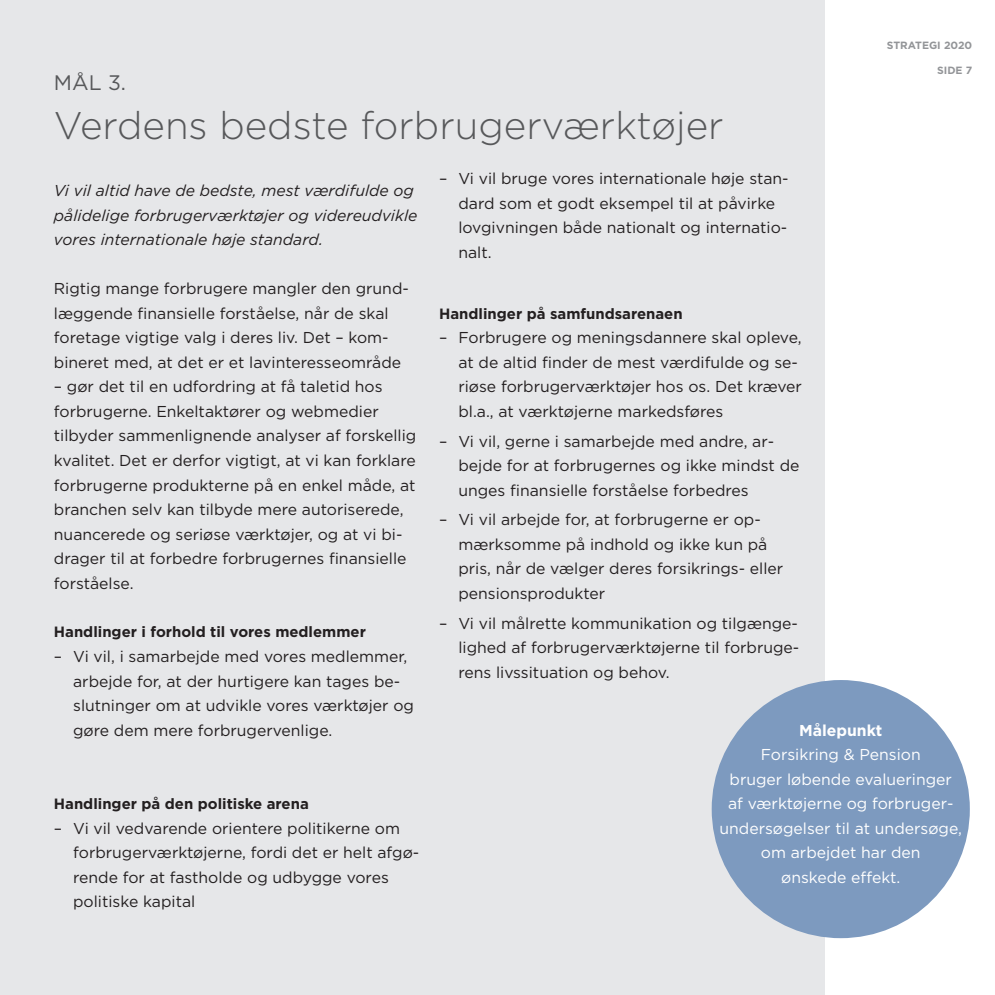
<style>
.page{position:relative;width:995px;height:995px;background:#fff}
.page>*{position:absolute;margin:0;border:0;box-sizing:border-box;transform-origin:0 0}
.t1{font:300 38.5px "Gotham";color:#57585a}
.t2{font:21px "Gotham";color:#57585a}
.t3{font:15.75px/24.5px "Gotham";color:#231f20}
.t4{font:15.75px/24.5px "Gotham";color:#fff;text-align:center}
.t5{font:italic 15.75px/24.5px "Gotham";color:#231f20}
.t6{font:700 15.75px "Gotham";color:#fff}
.t7{font:700 14.88px "Gotham";color:#231f20}
.t8{font:700 10.5px "Gotham";color:#939598}
</style>
<div class="page">
<div style="left:0;top:0;width:824px;height:994px;background:#e6e7e9"></div>
<div style="left:711px;top:680px;width:258px;height:257px;background:#7d9abf;border-radius:50%"></div>
<p class="t8" style="left:886px;top:39px;width:87px">Strategi 2020</p>
<p class="t8" style="left:936px;top:63px;width:37px">side 7</p>
<h2 class="t2" style="left:54px;top:70px;width:74px">MÅL 3.</h2>
<h1 class="t1" style="left:54px;top:102px;width:671px">Verdens bedste forbrugerværktøjer</h1>
<p class="t3" style="left:458px;top:166px;width:332px;text-indent:-19px">– Vi vil bruge vores internationale høje stan&shy;dard som et godt eksempel til at påvirke lovgivningen både nationalt og internatio&shy;nalt.</p>
<p class="t5" style="left:54px;top:178px;width:365px">Vi vil altid have de bedste, mest værdifulde og pålidelige forbrugerværktøjer og videreudvikle vores internationale høje standard.</p>
<p class="t3" style="left:54px;top:276px;width:356px">Rigtig mange forbrugere mangler den grund&shy;læggende finansielle forståelse, når de skal foretage vigtige valg i deres liv. Det – kom&shy;bineret med, at det er et lavinteresseområde</p>
<p class="t3" style="left:54px;top:374px;width:364px">– gør det til en udfordring at få taletid hos forbrugerne. Enkeltaktører og webmedier tilbyder sammenlignende analyser af forskellig kvalitet. Det er derfor vigtigt, at vi kan forklare forbrugerne produkterne på en enkel måde, at branchen selv kan tilbyde mere autoriserede, nuancerede og seriøse værktøjer, og at vi bi&shy;drager til at forbedre forbrugernes finansielle forståelse.</p>
<p class="t7" style="left:54px;top:623px;width:313px">Handlinger i forhold til vores medlemmer</p>
<p class="t3" style="left:73px;top:644px;width:342px;text-indent:-19px">– Vi vil, i samarbejde med vores medlemmer, arbejde for, at der hurtigere kan tages be&shy;slutninger om at udvikle vores værktøjer og gøre dem mere forbrugervenlige.</p>
<p class="t7" style="left:439px;top:304px;width:245px">Handlinger på samfundsarenaen</p>
<p class="t3" style="left:458px;top:325px;width:345px;text-indent:-19px">– Forbrugere og meningsdannere skal opleve, at de altid finder de mest værdifulde og se&shy;riøse forbrugerværktøjer hos os. Det kræver bl.a., at værktøjerne markedsføres</p>
<p class="t3" style="left:458px;top:428px;width:342px;text-indent:-19px">– Vi vil, gerne i samarbejde med andre, ar&shy;bejde for at forbrugernes og ikke mindst de unges finansielle forståelse forbedres</p>
<p class="t3" style="left:458px;top:507px;width:326px;text-indent:-19px">– Vi vil arbejde for, at forbrugerne er op&shy;mærksomme på indhold og ikke kun på pris, når de vælger deres forsikrings- eller pensionsprodukter</p>
<p class="t3" style="left:458px;top:610px;width:342px;text-align:justify;text-indent:-19px">– Vi vil målrette kommunikation og tilgænge&shy;lighed af forbrugerværktøjerne til forbruge&shy;rens livssituation og behov.</p>
<p class="t6" style="left:798px;top:720px;width:85px">Målepunkt</p>
<p class="t4" style="left:719px;top:742px;width:244px">Forsikring &amp; Pension<br>bruger løbende evalueringer<br>af værktøjerne og forbruger&shy;undersøgelser til at undersøge, om arbejdet har den<br>ønskede effekt.</p>
<p class="t7" style="left:54px;top:794px;width:256px">Handlinger på den politiske arena</p>
<p class="t3" style="left:73px;top:815px;width:347px;text-indent:-19px">– Vi vil vedvarende orientere politikerne om forbrugerværktøjerne, fordi det er helt afgø&shy;rende for at fastholde og udbygge vores politiske kapital</p>
</div>
